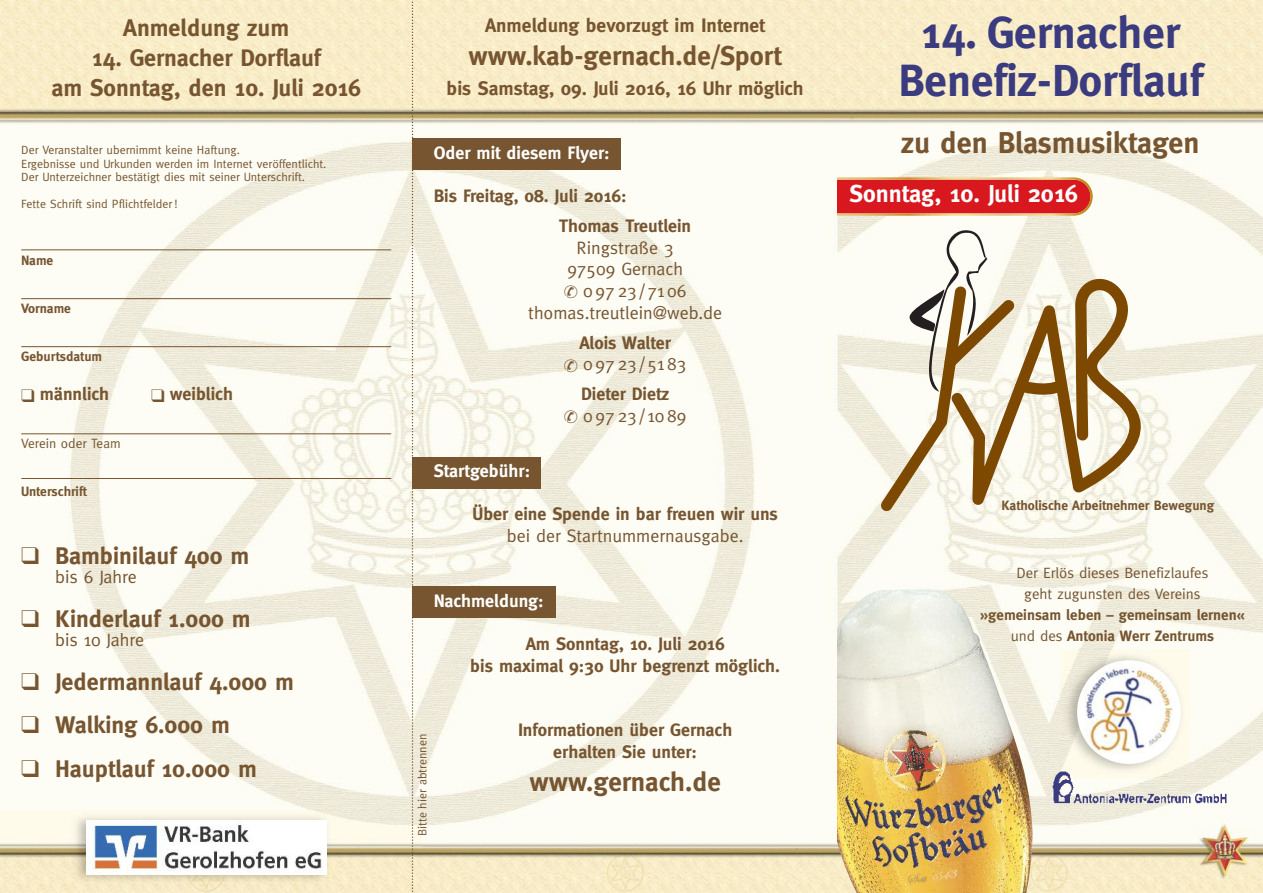
<style>
.page{position:relative;width:1263px;height:893px;background:#fff}
.page>*{position:absolute;margin:0;border:0;box-sizing:border-box;transform-origin:0 0}
.t1{font:700 45px/48px "Meta";color:#3b3b7f;text-align:center}
.t2{font:700 30px "Meta";color:#765530}
.t3{font:700 27px "Meta";color:#765530}
.t4{font:700 24.3px "Meta";color:#fff}
.t5{font:700 24px/30px "Meta";color:#765530;text-align:center}
.t6{font:700 19.5px "Meta";color:#765530}
.t7{font:700 18px/21.6px "Meta";color:#765530;text-align:center}
.t8{font:18px/21.8px "Meta";color:#765530;text-align:center}
.t9{font:700 18px "Meta";color:#fff}
.t10{font:700 15px/21px "Meta";color:#765530;text-align:center}
.t11{font:15px/21px "Meta";color:#765530;text-align:center}
.t12{font:700 13.5px "Meta";color:#765530}
.t13{font:13.5px "Meta";color:#765530}
.t14{font:12px/13.5px "Meta";color:#765530}
.s1{font-weight:400}
</style>
<div class="page">
<img style="left:0;top:0;width:1263px;height:893px">
<svg style="left:1075px;top:261px;width:66px;height:250px"></svg>
<svg style="left:881px;top:230px;width:194px;height:281px"></svg>
<img style="left:838px;top:589px;width:195px;height:304px">
<svg style="left:838px;top:177px;width:255px;height:39px;background:#da3431"></svg>
<div style="left:412px;top:139px;width:209px;height:31px;background:#765530"></div>
<div style="left:412px;top:457px;width:129px;height:31px;background:#765530"></div>
<div style="left:412px;top:587px;width:144px;height:31px;background:#765530"></div>
<hr style="left:21px;top:249px;width:370px;height:1px;background:#765530">
<hr style="left:21px;top:298px;width:370px;height:1px;background:#765530">
<hr style="left:21px;top:346px;width:370px;height:1px;background:#765530">
<hr style="left:21px;top:433px;width:370px;height:1px;background:#765530">
<hr style="left:21px;top:478px;width:370px;height:1px;background:#765530">
<img style="left:0;top:810px;width:422px;height:83px">
<img style="left:86px;top:821px;width:240px;height:53px">
<svg style="left:412px;top:0;width:1px;height:893px"></svg>
<img style="left:1061px;top:650px;width:129px;height:111px">
<div style="left:1077px;top:660px;width:104px;height:104px;background:#fff;border-radius:50%"></div>
<img style="left:1085px;top:661px;width:89px;height:94px">
<img style="left:1046px;top:761px;width:191px;height:56px">
<h3 class="t5" style="left:123px;top:13px;width:167px">Anmeldung zum</h3>
<h3 class="t5" style="left:51px;top:43px;width:311px">14. Gernacher Dorflauf<br>am Sonntag, den 10. Juli 2016</h3>
<p class="t14" style="left:21px;top:143px;width:307px">Der Veranstalter ubernimmt keine Haftung.<br>Ergebnisse und Urkunden werden im Internet veröffentlicht.<br>Der Unterzeichner bestätigt dies mit seiner Unterschrift.</p>
<p class="t14" style="left:21px;top:197px;width:158px">Fette Schrift sind Pflichtfelder !</p>
<p class="t12" style="left:21px;top:252px;width:34px">Name</p>
<p class="t12" style="left:21px;top:300px;width:51px">Vorname</p>
<p class="t12" style="left:21px;top:348px;width:82px">Geburtsdatum</p>
<p class="t7" style="left:21px;top:383px;width:89px">❑ männlich</p>
<p class="t7" style="left:151px;top:383px;width:83px">❑ weiblich</p>
<p class="t13" style="left:21px;top:435px;width:101px">Verein oder Team</p>
<p class="t12" style="left:21px;top:483px;width:67px">Unterschrift</p>
<h3 class="t5" style="left:21px;top:540px;width:230px">❑ Bambinilauf 400 m</h3>
<p class="t8" style="left:55px;top:566px;width:83px">bis 6 Jahre</p>
<h3 class="t5" style="left:21px;top:603px;width:231px">❑ Kinderlauf 1.000 m</h3>
<p class="t8" style="left:55px;top:629px;width:90px">bis 10 Jahre</p>
<h3 class="t5" style="left:21px;top:666px;width:274px">❑ Jedermannlauf 4.000 m</h3>
<h3 class="t5" style="left:21px;top:710px;width:210px">❑ Walking 6.000 m</h3>
<h3 class="t5" style="left:21px;top:753px;width:237px">❑ Hauptlauf 10.000 m</h3>
<p class="t6" style="left:485px;top:14px;width:282px">Anmeldung bevorzugt im Internet</p>
<h3 class="t3" style="left:469px;top:40px;width:315px">www.kab-gernach.de/Sport</h3>
<p class="t6" style="left:447px;top:77px;width:359px">bis Samstag, 09. Juli 2016, 16 Uhr möglich</p>
<p class="t9" style="left:434px;top:142px;width:177px">Oder mit diesem Flyer:</p>
<p class="t7" style="left:559px;top:181px;width:134px;line-height:30px;text-align:left;text-indent:-125px">Bis Freitag, 08. Juli 2016:<br>Thomas Treutlein</p>
<p class="t8" style="left:528px;top:236px;width:195px">Ringstraße 3<br>97509 Gernach<br>✆ 09723/7106 thomas.treutlein@web.de</p>
<p class="t7" style="left:564px;top:332px;width:124px">Alois Walter<br>✆ <span class="s1">09723/5183</span></p>
<p class="t7" style="left:564px;top:383px;width:124px">Dieter Dietz<br>✆ <span class="s1">09723/1089</span></p>
<p class="t9" style="left:434px;top:460px;width:98px">Startgebühr:</p>
<p class="t7" style="left:472px;top:503px;width:307px">Über eine Spende in bar freuen wir uns</p>
<p class="t8" style="left:507px;top:525px;width:238px">bei der Startnummernausgabe.</p>
<p class="t9" style="left:434px;top:590px;width:111px">Nachmeldung:</p>
<p class="t7" style="left:470px;top:633px;width:311px">Am Sonntag, 10. Juli 2016<br>bis maximal 9:30 Uhr begrenzt möglich.</p>
<p class="t14" style="left:415px;top:836px;width:104px;rotate:-90deg">Bitte hier abtrennen</p>
<p class="t7" style="left:518px;top:719px;width:216px">Informationen über Gernach erhalten Sie unter:</p>
<h3 class="t3" style="left:529px;top:766px;width:193px">www.gernach.de</h3>
<h1 class="t1" style="left:898px;top:9px;width:306px">14. Gernacher<br>Benefiz-Dorflauf</h1>
<h2 class="t2" style="left:901px;top:125px;width:300px">zu den Blasmusiktagen</h2>
<h3 class="t4" style="left:849px;top:180px;width:230px">Sonntag, 10. Juli 2016</h3>
<p class="t12" style="left:1001px;top:497px;width:214px">Katholische Arbeitnehmer Bewegung</p>
<p class="t11" style="left:1016px;top:563px;width:193px">Der Erlös dieses Benefizlaufes geht zugunsten des Vereins</p>
<p class="t10" style="left:980px;top:605px;width:266px">»gemeinsam leben – gemeinsam lernen« <span class="s1">und des</span> Antonia Werr Zentrums</p>
</div>
